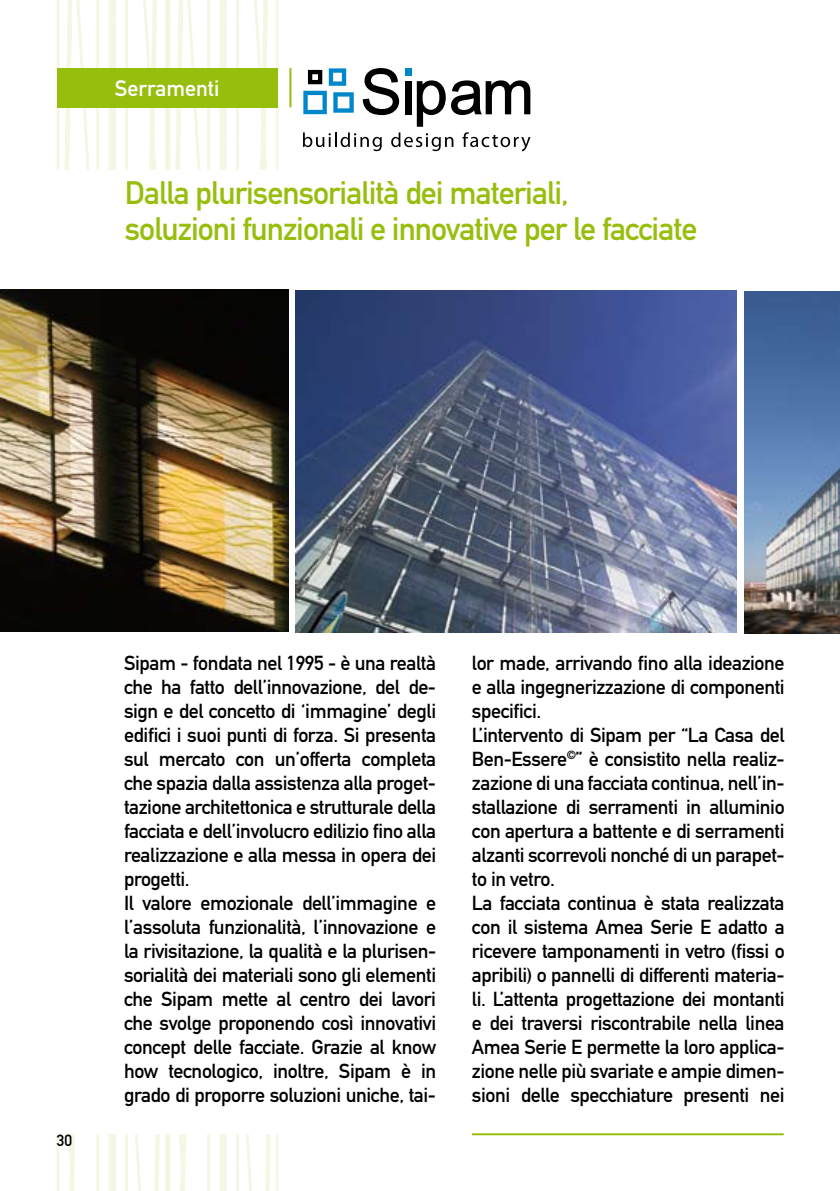
<style>
.page{position:relative;width:840px;height:1191px;background:#fff}
.page>*{position:absolute;margin:0;border:0;box-sizing:border-box;transform-origin:0 0}
.t1{font:32px/36px "DIN Mittelschrift";letter-spacing:-.03em;color:#97be0d}
.t2{font:22px "DIN Mittelschrift";color:#fff}
.t3{font:20px/24px "DIN Mittelschrift";letter-spacing:-.02em;color:#000}
.t4{font:16px "DIN Mittelschrift";color:#000}
</style>
<div class="page">
<svg style="left:57px;top:0;width:221px;height:170px"></svg>
<svg style="left:57px;top:1134px;width:221px;height:57px"></svg>
<div style="left:57px;top:68px;width:220px;height:40px;background:#97be0d"></div>
<hr style="left:289px;top:68px;width:2px;height:39px;background:#97be0d">
<svg style="left:303px;top:68px;width:227px;height:83px"></svg>
<hr style="left:471px;top:1133px;width:312px;height:2px;background:#97be0d">
<img style="left:0;top:290px;width:288px;height:341px">
<img style="left:295px;top:290px;width:441px;height:342px">
<img style="left:744px;top:291px;width:95px;height:342px">
<p class="t2" style="left:115px;top:75px;width:106px">Serramenti</p>
<h1 class="t1" style="left:125px;top:175px;width:573px">Dalla plurisensorialità dei materiali,<br>soluzioni funzionali e innovative per le facciate</h1>
<p class="t4" style="left:57px;top:1131px;width:17px">30</p>
<p class="t3" style="left:124px;top:651px;width:313px">Sipam - fondata nel 1995 - è una realtà che ha fatto dell’innovazione, del de&shy;sign e del concetto di ‘immagine’ degli edifici i suoi punti di forza. Si presenta sul mercato con un’offerta completa che spazia dalla assistenza alla proget&shy;tazione architettonica e strutturale della facciata e dell’involucro edilizio fino alla realizzazione e alla messa in opera dei progetti.<br>Il valore emozionale dell’immagine e l’assoluta funzionalità, l’innovazione e la rivisitazione, la qualità e la plurisen&shy;sorialità dei materiali sono gli elementi che Sipam mette al centro dei lavori che svolge proponendo così innovativi concept delle facciate. Grazie al know how tecnologico, inoltre, Sipam è in grado di proporre soluzioni uniche, tai-</p>
<p class="t3" style="left:471px;top:651px;width:314px">lor made, arrivando fino alla ideazione e alla ingegnerizzazione di componenti specifici.<br>L’intervento di Sipam per “La Casa del Ben-Essere<sup>©</sup>” è consistito nella realiz&shy;zazione di una facciata continua, nell’in&shy;stallazione di serramenti in alluminio con apertura a battente e di serramenti alzanti scorrevoli nonché di un parapet&shy;to in vetro.<br>La facciata continua è stata realizzata con il sistema Amea Serie E adatto a ricevere tamponamenti in vetro (fissi o apribili) o pannelli di differenti materia&shy;li. L’attenta progettazione dei montanti e dei traversi riscontrabile nella linea Amea Serie E permette la loro applica&shy;zione nelle più svariate e ampie dimen&shy;sioni delle specchiature presenti nei</p>
</div>
